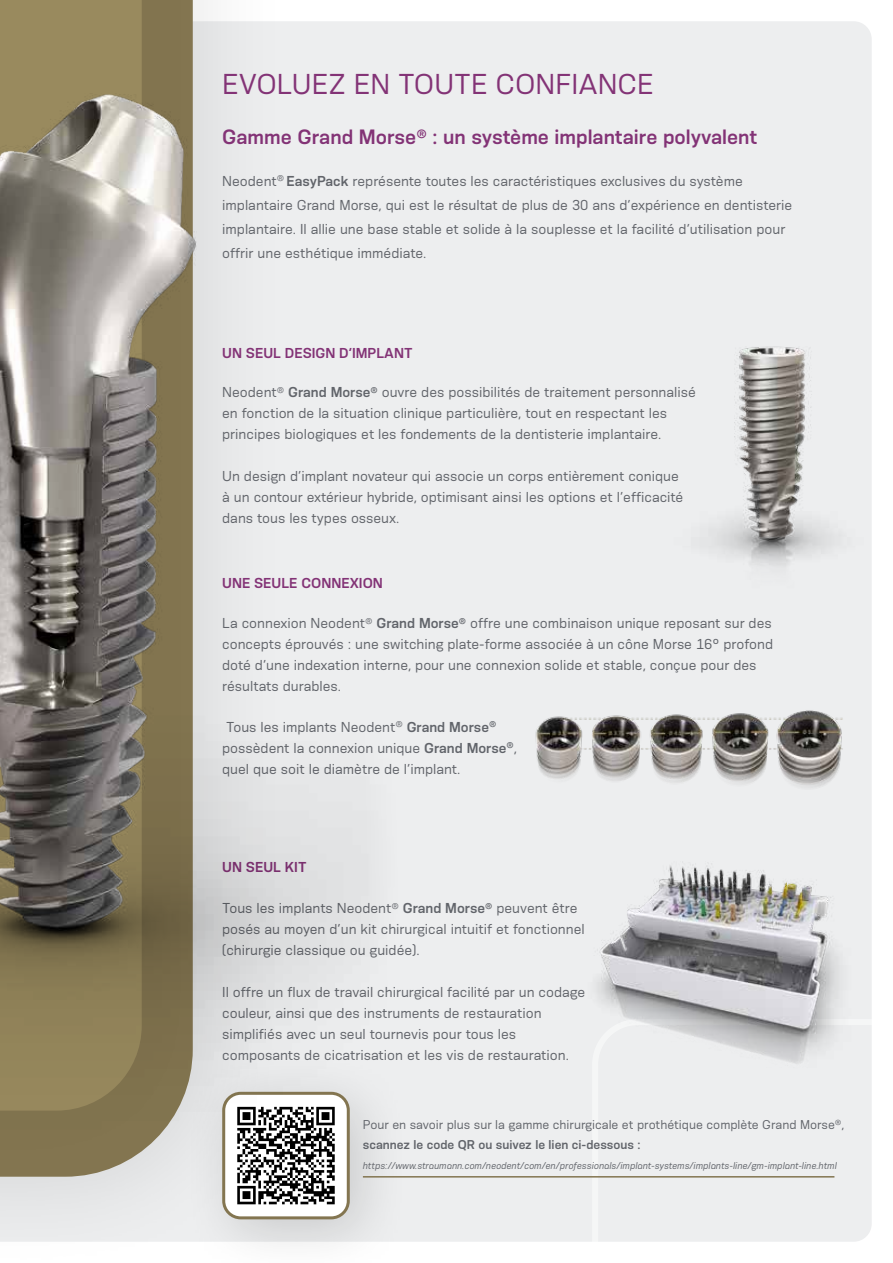
<style>
.page{position:relative;width:893px;height:1263px;background:#fff}
.page>*{position:absolute;margin:0;border:0;box-sizing:border-box;transform-origin:0 0}
.t1{font:27px "Konsens";color:#833376}
.t2{font:600 19.5px "Konsens";color:#833376}
.t3{font:13.5px/21px "Konsens";color:#61646a}
.t4{font:600 13.5px "Konsens";color:#833376}
.t5{font:12px "Konsens";color:#61646a}
.t6{font:600 12px "Konsens";color:#61646a}
.t7{font:italic 9.3px "Konsens";color:#61646a}
.s1{font-weight:600}
</style>
<div class="page">
<div style="left:412px;top:21px;width:460px;height:1221px;background:#edeeef"></div>
<div style="left:0;top:0;width:297px;height:1263px;background:#000;opacity:.1"></div>
<div style="left:592px;top:1105px;width:280px;height:137px;background:#edeeef"></div>
<div style="left:181px;top:1051px;width:231px;height:212px;background:#000;opacity:.15"></div>
<div style="left:224px;top:1093px;width:124px;height:125px;background:#fff;border-radius:17px"></div>
<div style="left:222px;top:1092px;width:128px;height:127px;border:3px solid #837550;border-radius:17px"></div>
<svg style="left:237px;top:1204px;width:98px;height:1px"></svg>
<svg style="left:237px;top:1188px;width:98px;height:16px"></svg>
<img style="left:530px;top:699px;width:314px;height:92px">
<img style="left:530px;top:818px;width:342px;height:287px">
<img style="left:656px;top:278px;width:216px;height:325px">
<hr style="left:363px;top:1176px;width:471px;height:1px;background:#837550">
<img style="left:0;top:0;width:530px;height:1188px">
<h1 class="t1" style="left:222px;top:67px;width:433px">EVOLUEZ EN TOUTE CONFIANCE</h1>
<h2 class="t2" style="left:222px;top:125px;width:537px">Gamme Grand Morse<sup>®</sup> : un système implantaire polyvalent</h2>
<p class="t3" style="left:222px;top:168px;width:572px;line-height:24px">Neodent<sup>®</sup> <span class="s1">EasyPack</span> représente toutes les caractéristiques exclusives du système implantaire Grand Morse, qui est le résultat de plus de 30 ans d’expérience en dentisterie implantaire. Il allie une base stable et solide à la souplesse et la facilité d’utilisation pour offrir une esthétique immédiate.</p>
<p class="t4" style="left:222px;top:345px;width:192px">UN SEUL DESIGN D’IMPLANT</p>
<p class="t3" style="left:222px;top:381px;width:475px">Neodent<sup>®</sup> <span class="s1">Grand Morse</span><sup>®</sup> ouvre des possibilités de traitement personnalisé en fonction de la situation clinique particulière, tout en respectant les principes biologiques et les fondements de la dentisterie implantaire.</p>
<p class="t3" style="left:222px;top:465px;width:463px">Un design d’implant novateur qui associe un corps entièrement conique à un contour extérieur hybride, optimisant ainsi les options et l’efficacité dans tous les types osseux.</p>
<p class="t4" style="left:222px;top:574px;width:162px">UNE SEULE CONNEXION</p>
<p class="t3" style="left:222px;top:612px;width:552px">La connexion Neodent<sup>®</sup> <span class="s1">Grand Morse</span><sup>®</sup> offre une combinaison unique reposant sur des concepts éprouvés : une switching plate-forme associée à un cône Morse 16° profond doté d’une indexation interne, pour une connexion solide et stable, conçue pour des résultats durables.</p>
<p class="t3" style="left:222px;top:716px;width:296px">Tous les implants Neodent<sup>®</sup> <span class="s1">Grand Morse</span><sup>® </sup>possèdent la connexion unique <span class="s1">Grand Morse</span><sup>®</sup>, quel que soit le diamètre de l’implant.</p>
<p class="t4" style="left:222px;top:859px;width:86px">UN SEUL KIT</p>
<p class="t3" style="left:222px;top:897px;width:364px">Tous les implants Neodent<sup>®</sup> <span class="s1">Grand Morse</span><sup>®</sup> peuvent être posés au moyen d’un kit chirurgical intuitif et fonctionnel (chirurgie classique ou guidée).</p>
<p class="t3" style="left:222px;top:981px;width:365px">Il offre un flux de travail chirurgical facilité par un codage couleur, ainsi que des instruments de restauration simplifiés avec un seul tournevis pour tous les composants de cicatrisation et les vis de restauration.</p>
<p class="t5" style="left:363px;top:1117px;width:483px">Pour en savoir plus sur la gamme chirurgicale et prothétique complète Grand Morse<sup>®</sup>,</p>
<p class="t6" style="left:363px;top:1136px;width:279px">scannez le code QR ou suivez le lien ci-dessous :</p>
<p class="t7" style="left:363px;top:1160px;width:475px">https://www.straumann.com/neodent/com/en/professionals/implant-systems/implants-line/gm-implant-line.html</p>
</div>
